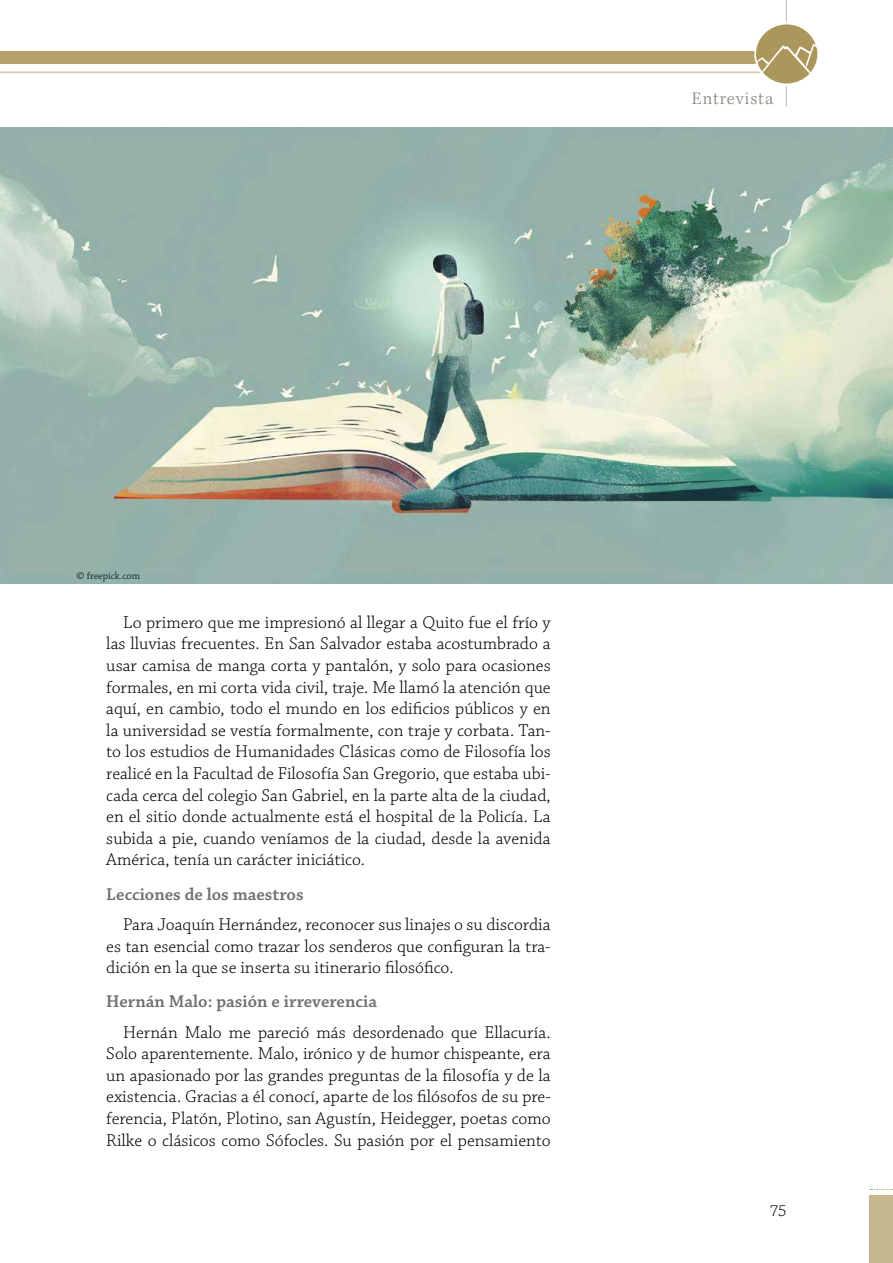
<style>
.page{position:relative;width:893px;height:1263px;background:#fff}
.page>*{position:absolute;margin:0;border:0;box-sizing:border-box;transform-origin:0 0}
.t1{font:300 18px/21.6px "Chaparral Pro";color:#000;text-align:justify}
.t2{font:600 18px "Chaparral Pro";color:#706f6f}
.t3{font:300 18px "Kepler Std";letter-spacing:.05em;color:#89867f}
.t4{font:300 16.5px "Chaparral Pro";color:#000}
.t5{font:300 10.5px "Chaparral Pro";color:#000}
</style>
<div class="page">
<hr style="left:786px;top:0;width:1px;height:106px;background:#bab9b5">
<hr style="left:0;top:72px;width:787px;height:1px;background:#d5c8a9">
<div style="left:0;top:51px;width:787px;height:13px;background:#b4a16c"></div>
<svg style="left:754px;top:22px;width:65px;height:64px"></svg>
<svg style="left:756px;top:24px;width:61px;height:60px"></svg>
<div style="left:870px;top:1195px;width:23px;height:68px;background:#c7b78e"></div>
<svg style="left:870px;top:1189px;width:23px;height:1px"></svg>
<img style="left:0;top:128px;width:893px;height:455px">
<p class="t3" style="left:692px;top:88px;width:83px">Entrevista</p>
<p class="t5" style="left:77px;top:570px;width:65px">© freepick.com</p>
<p class="t1" style="left:106px;top:612px;width:446px;text-indent:17px">Lo primero que me impresionó al llegar a Quito fue el frío y las lluvias frecuentes. En San Salvador estaba acostumbrado a usar camisa de manga corta y pantalón, y solo para ocasiones formales, en mi corta vida civil, traje. Me llamó la atención que aquí, en cambio, todo el mundo en los edificios públicos y en la universidad se vestía formalmente, con traje y corbata. Tan&shy;to los estudios de Humanidades Clásicas como de Filosofía los realicé en la Facultad de Filosofía San Gregorio, que estaba ubi&shy;cada cerca del colegio San Gabriel, en la parte alta de la ciudad, en el sitio donde actualmente está el hospital de la Policía. La subida a pie, cuando veníamos de la ciudad, desde la avenida América, tenía un carácter iniciático.</p>
<p class="t2" style="left:106px;top:884px;width:199px">Lecciones de los maestros</p>
<p class="t1" style="left:106px;top:914px;width:446px;text-indent:17px">Para Joaquín Hernández, reconocer sus linajes o su discordia es tan esencial como trazar los senderos que configuran la tra&shy;dición en la que se inserta su itinerario filosófico.</p>
<p class="t2" style="left:106px;top:991px;width:272px">Hernán Malo: pasión e irreverencia</p>
<p class="t1" style="left:106px;top:1022px;width:446px;text-indent:17px">Hernán Malo me pareció más desordenado que Ellacuría.<br>Solo aparentemente. Malo, irónico y de humor chispeante, era un apasionado por las grandes preguntas de la filosofía y de la existencia. Gracias a él conocí, aparte de los filósofos de su pre&shy;ferencia, Platón, Plotino, san Agustín, Heidegger, poetas como Rilke o clásicos como Sófocles. Su pasión por el pensamiento</p>
<p class="t4" style="left:770px;top:1202px;width:18px">75</p>
</div>
